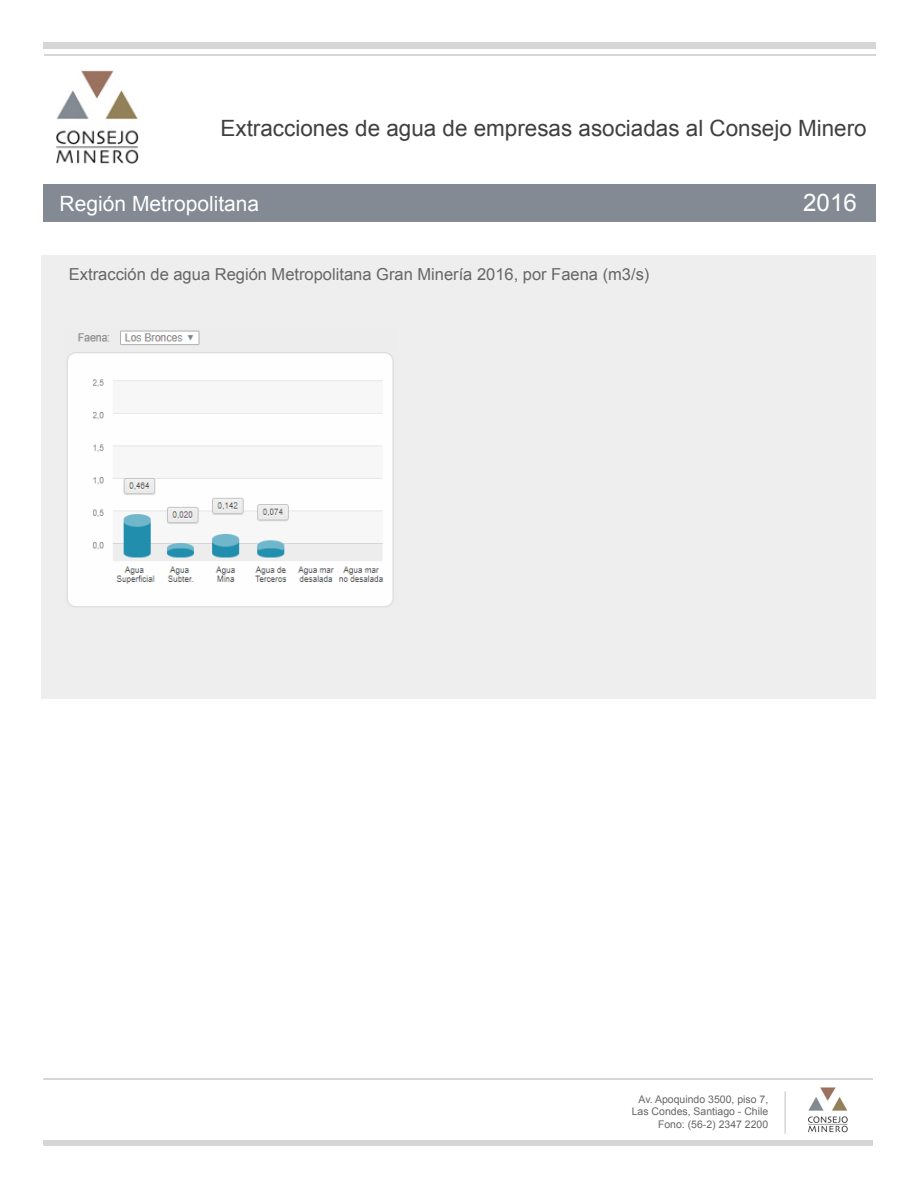
<style>
.page{position:relative;width:918px;height:1188px;background:#fff}
.page>*{position:absolute;margin:0;border:0;box-sizing:border-box;transform-origin:0 0}
.t1{font:24.15px "Arial";color:#fff}
.t2{font:22.5px "Arial";color:#3f3f3f}
.t3{font:21px "Arial";color:#fff}
.t4{font:16.5px "Arial";color:#666}
.t5{font:10.5px/12.6px "Arial";color:#666;text-align:right}
</style>
<div class="page">
<div style="left:43px;top:43px;width:833px;height:6px;background:#d6d6d6"></div>
<hr style="left:44px;top:55px;width:832px;height:1px;background:#d6d6d6">
<div style="left:43px;top:184px;width:833px;height:37px;background:#838a93"></div>
<img style="left:56px;top:70px;width:83px;height:94px">
<div style="left:41px;top:255px;width:835px;height:444px;background:#eee"></div>
<hr style="left:43px;top:1079px;width:829px;height:1px;background:#d6d6d6">
<div style="left:43px;top:1140px;width:829px;height:6px;background:#d6d6d6"></div>
<img style="left:808px;top:1087px;width:40px;height:46px">
<hr style="left:784px;top:1091px;width:2px;height:43px;background:#d6d6d6">
<img style="left:67px;top:330px;width:327px;height:277px">
<h2 class="t2" style="left:221px;top:113px;width:648px">Extracciones de agua de empresas asociadas al Consejo Minero</h2>
<h3 class="t3" style="left:60px;top:189px;width:201px">Región Metropolitana</h3>
<h1 class="t1" style="left:803px;top:186px;width:55px">2016</h1>
<h3 class="t4" style="left:69px;top:262px;width:582px">Extracción de agua Región Metropolitana Gran Minería 2016, por Faena (m3/s)</h3>
<p class="t5" style="left:632px;top:1093px;width:138px">Av. Apoquindo 3500, piso 7,<br>Las Condes, Santiago - Chile<br>Fono: (56-2) 2347 2200</p>
</div>
